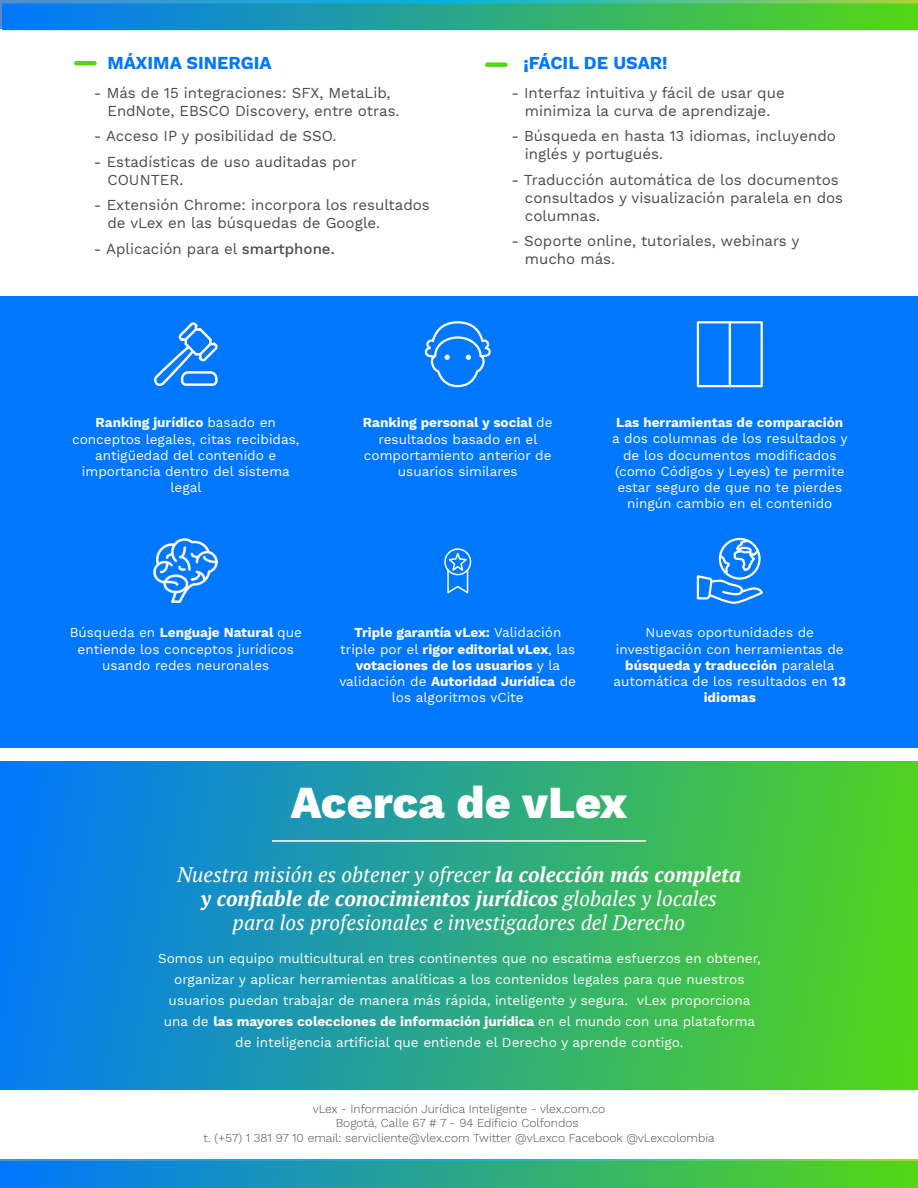
<style>
.page{position:relative;width:918px;height:1188px;background:#fff}
.page>*{position:absolute;margin:0;border:0;box-sizing:border-box;transform-origin:0 0}
.t1{font:800 45px "Work Sans";color:#fff}
.t2{font:italic 21px/24px "PT Serif";color:#fff;text-align:center}
.t3{font:700 18px "Work Sans";color:#07f}
.t4{font:15px/18px "Work Sans";color:#4b4a4b}
.t5{font:13.5px/16.2px "Work Sans";color:#fff;text-align:center}
.t6{font:700 13.5px/16.2px "Work Sans";color:#fff;text-align:center}
.t7{font:300 12px/14.4px "Work Sans";color:#4b4a4b;text-align:center}
.s1{font-weight:500}
.s2{font-weight:700}
.s3{font-weight:400}
</style>
<div class="page">
<svg style="left:0;top:0;width:918px;height:28px;background:#3dafac"></svg>
<svg style="left:0;top:1160px;width:918px;height:2px;background:#34ac9d"></svg>
<div style="left:0;top:761px;width:918px;height:329px;background:linear-gradient(to right,#027af8,#52d41b)"></div>
<hr style="left:272px;top:840px;width:374px;height:2px;background:#fff">
<div style="left:0;top:296px;width:918px;height:452px;background:#07f"></div>
<svg style="left:154px;top:322px;width:64px;height:64px"></svg>
<svg style="left:424px;top:321px;width:67px;height:67px"></svg>
<div style="left:697px;top:321px;width:66px;height:66px;border:2px solid #fff"></div>
<hr style="left:729px;top:322px;width:2px;height:64px;background:#fff">
<div style="left:719px;top:538px;width:42px;height:42px;border:2px solid #fff;border-radius:50%"></div>
<svg style="left:696px;top:539px;width:67px;height:65px"></svg>
<svg style="left:444px;top:548px;width:27px;height:46px"></svg>
<img style="left:154px;top:539px;width:64px;height:64px">
<svg style="left:0;top:1162px;width:918px;height:26px;background:#2aa789"></svg>
<svg style="left:2px;top:4px;width:916px;height:26px;background:#2aa789"></svg>
<hr style="left:76px;top:61px;width:19px;height:4px;background:#55d812">
<div style="left:487px;top:62px;width:19px;height:5px;background:#55d812"></div>
<h3 class="t3" style="left:107px;top:53px;width:166px">MÁXIMA SINERGIA</h3>
<p class="t4" style="left:107px;top:84px;width:294px;text-indent:-14px">- Más de 15 integraciones: SFX, MetaLib,<br>EndNote, EBSCO Discovery, entre otras.</p>
<p class="t4" style="left:94px;top:128px;width:244px">- Acceso IP y posibilidad de SSO.</p>
<p class="t4" style="left:107px;top:153px;width:251px;text-indent:-14px">- Estadísticas de uso auditadas por<br>COUNTER.</p>
<p class="t4" style="left:107px;top:197px;width:324px;text-indent:-14px">- Extensión Chrome: incorpora los resultados de vLex en las búsquedas de Google.</p>
<p class="t4" style="left:94px;top:240px;width:242px">- Aplicación para el <span class="s1">smartphone.</span></p>
<h3 class="t3" style="left:523px;top:53px;width:146px">¡FÁCIL DE USAR!</h3>
<p class="t4" style="left:511px;top:84px;width:275px;text-align:center">- Interfaz intuitiva y fácil de usar que minimiza la curva de aprendizaje.</p>
<p class="t4" style="left:525px;top:128px;width:313px;text-indent:-14px">- Búsqueda en hasta 13 idiomas, incluyendo inglés y portugués.</p>
<p class="t4" style="left:525px;top:171px;width:320px;text-indent:-14px">- Traducción automática de los documentos consultados y visualización paralela en dos columnas.</p>
<p class="t4" style="left:525px;top:233px;width:276px;text-indent:-14px">- Soporte online, tutoriales, webinars y mucho más.</p>
<p class="t5" style="left:72px;top:415px;width:229px"><span class="s2">Ranking jurídico</span> basado en conceptos legales, citas recibidas, antigüedad del contenido e importancia dentro del sistema legal</p>
<p class="t5" style="left:363px;top:415px;width:191px"><span class="s2">Ranking personal y social</span> de resultados basado en el comportamiento anterior de usuarios similares</p>
<p class="t6" style="left:616px;top:415px;width:228px">Las herramientas de comparación</p>
<p class="t5" style="left:612px;top:431px;width:237px">a dos columnas de los resultados y de los documentos modificados (como Códigos y Leyes) te permite estar seguro de que no te pierdes ningún cambio en el contenido</p>
<p class="t5" style="left:70px;top:625px;width:234px">Búsqueda en <span class="s2">Lenguaje Natural</span> que entiende los conceptos jurídicos usando redes neuronales</p>
<p class="t6" style="left:339px;top:625px;width:238px">Triple garantía vLex: <span class="s3">Validación triple por el</span> rigor editorial vLex<span class="s3">, las </span>votaciones de los usuarios <span class="s3">y la validación de</span> Autoridad Jurídica <span class="s3">de los algoritmos vCite</span></p>
<p class="t5" style="left:613px;top:625px;width:234px">Nuevas oportunidades de investigación con herramientas de <span class="s2">búsqueda y traducción</span> paralela automática de los resultados en <span class="s2">13 idiomas</span></p>
<h1 class="t1" style="left:291px;top:777px;width:338px">Acerca de vLex</h1>
<h2 class="t2" style="left:177px;top:862px;width:565px">Nuestra misión es obtener y ofrecer <span class="s2">la colección más completa y confiable de conocimientos jurídicos</span> globales y locales<br>para los profesionales e investigadores del Derecho</h2>
<p class="t5" style="left:158px;top:949px;width:604px;line-height:21px">Somos un equipo multicultural en tres continentes que no escatima esfuerzos en obtener, organizar y aplicar herramientas analíticas a los contenidos legales para que nuestros usuarios puedan trabajar de manera más rápida, inteligente y segura. vLex proporciona una de <span class="s2">las mayores colecciones de información jurídica</span> en el mundo con una plataforma de inteligencia artificial que entiende el Derecho y aprende contigo.</p>
<p class="t7" style="left:204px;top:1102px;width:513px">vLex - Información Jurídica Inteligente - vlex.com.co<br>Bogotá, Calle 67 # 7 - 94 Edificio Colfondos<br>t. (+57) 1 381 97 10 email: servicliente@vlex.com Twitter @vLexco Facebook @vLexcolombia</p>
</div>
